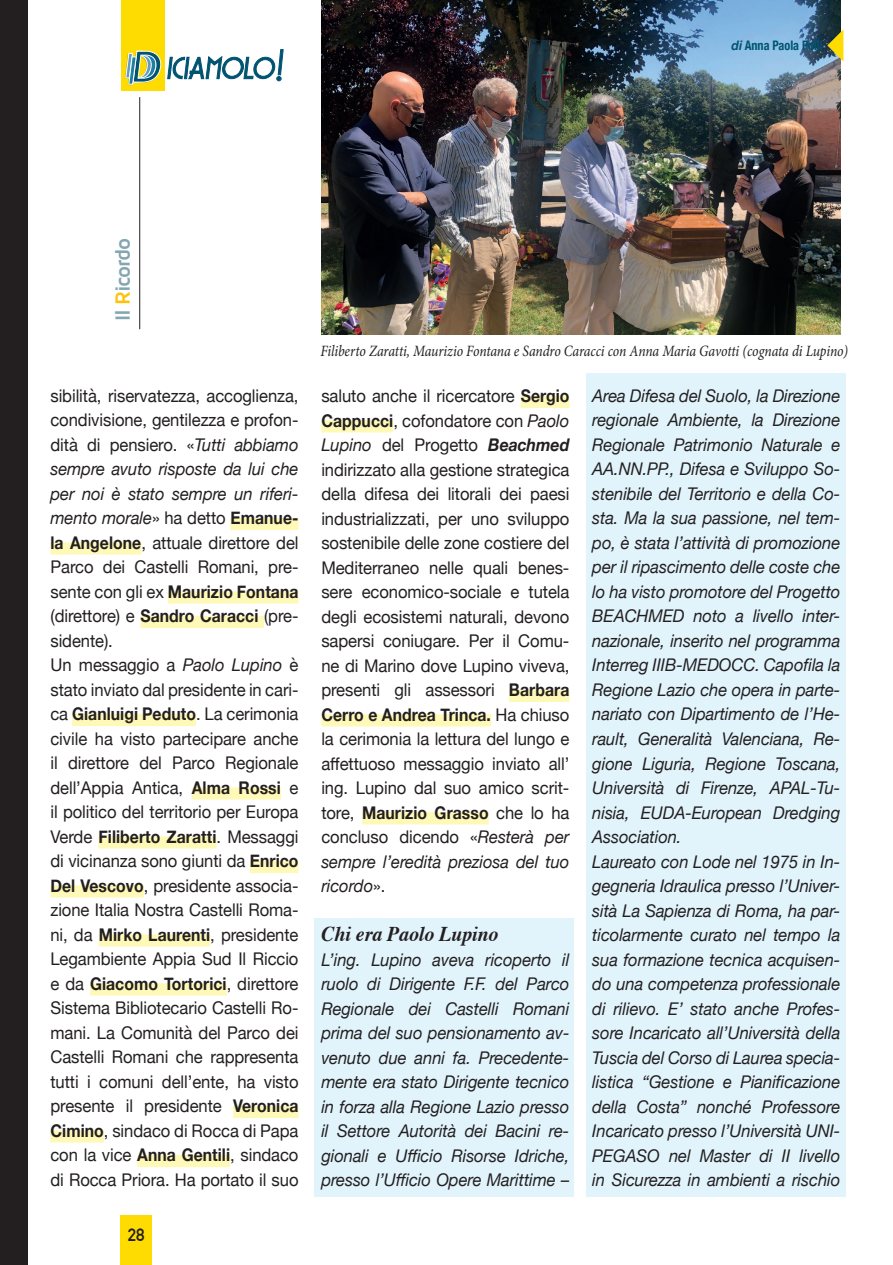
<style>
.page{position:relative;width:893px;height:1265px;background:#fff}
.page>*{position:absolute;margin:0;border:0;box-sizing:border-box;transform-origin:0 0}
.t1{font:700 21.18px "Maven Pro";letter-spacing:-.06em;color:#84a6b1}
.t2{font:italic 700 21px "Times";letter-spacing:-.005em;color:#231f20;scale:.95 1}
.t3{font:17.5px/24.5px "Helvetica Neue";letter-spacing:-.005em;color:#231f20;scale:.95 1}
.t4{font:italic 17.5px/24.5px "Helvetica Neue";letter-spacing:-.005em;color:#231f20;text-align:justify;scale:.95 1}
.t5{font:700 17.5px "DIN Alternate";color:#231f20}
.t6{font:italic 15.75px "Minion Pro";letter-spacing:-.01em;color:#231f20;scale:.87 1}
.t7{font:700 condensed 13.12px "Helvetica Neue";color:#005471;scale:.93 1}
.s1{color:#fec210}
.s2{font-style:italic;font-stretch:normal}
.s3{font-style:italic}
.s4{font-weight:700}
.s5{font-weight:700;font-style:italic}
</style>
<div class="page">
<div style="left:314px;top:918px;width:259px;height:278px;background:#e1f4fc"></div>
<div style="left:587px;top:373px;width:259px;height:823px;background:#e1f4fc"></div>
<img style="left:321px;top:0;width:519px;height:335px">
<div style="left:120px;top:1215px;width:31px;height:50px;background:#ffdc01"></div>
<div style="left:121px;top:0;width:43px;height:90px;background:#ffdc01"></div>
<svg style="left:125px;top:49px;width:159px;height:36px"></svg>
<hr style="left:139px;top:97px;width:1px;height:232px;background:#231f20">
<svg style="left:827px;top:29px;width:16px;height:33px"></svg>
<div style="left:0;top:0;width:27px;height:1265px;background:#231f20"></div>
<div style="left:230px;top:518px;width:69px;height:12px;background:#fff9b8"></div>
<div style="left:50px;top:542px;width:91px;height:13px;background:#fff9b8"></div>
<div style="left:168px;top:591px;width:131px;height:13px;background:#fff9b8"></div>
<div style="left:140px;top:616px;width:124px;height:12px;background:#fff9b8"></div>
<div style="left:72px;top:714px;width:124px;height:12px;background:#fff9b8"></div>
<div style="left:192px;top:787px;width:89px;height:13px;background:#fff9b8"></div>
<div style="left:98px;top:836px;width:119px;height:13px;background:#fff9b8"></div>
<div style="left:250px;top:861px;width:49px;height:12px;background:#fff9b8"></div>
<div style="left:50px;top:885px;width:94px;height:13px;background:#fff9b8"></div>
<div style="left:99px;top:934px;width:111px;height:13px;background:#fff9b8"></div>
<div style="left:90px;top:983px;width:137px;height:13px;background:#fff9b8"></div>
<div style="left:233px;top:1106px;width:66px;height:12px;background:#fff9b8"></div>
<div style="left:50px;top:1130px;width:54px;height:13px;background:#fff9b8"></div>
<div style="left:137px;top:1155px;width:93px;height:12px;background:#fff9b8"></div>
<div style="left:521px;top:396px;width:48px;height:12px;background:#fff9b8"></div>
<div style="left:321px;top:420px;width:72px;height:12px;background:#fff9b8"></div>
<div style="left:509px;top:690px;width:60px;height:12px;background:#fff9b8"></div>
<div style="left:321px;top:714px;width:170px;height:12px;background:#fff9b8"></div>
<div style="left:362px;top:812px;width:127px;height:12px;background:#fff9b8"></div>
<p class="t1" style="left:111px;top:321px;width:84px;rotate:-90deg">Il <span class="s1">R</span>icordo</p>
<p class="t7" style="left:732px;top:34px;width:100px"><span class="s2">di</span> Anna Paola Polli</p>
<p class="t6" style="left:321px;top:340px;width:608px">Filiberto Zaratti, Maurizio Fontana e Sandro Caracci con Anna Maria Gavotti (cognata di Lupino)</p>
<p class="t3" style="left:50px;top:384px;width:263px">sibilità, riservatezza, accoglienza, condivisione, gentilezza e profon&shy;dità di pensiero. «<span class="s3">Tutti abbiamo sempre avuto risposte da lui che per noi è stato sempre un riferi&shy;mento morale</span>» ha detto <span class="s4">Emanue&shy;la Angelone</span>, attuale direttore del Parco dei Castelli Romani, pre&shy;sente con gli ex <span class="s4">Maurizio Fontana </span>(direttore) e <span class="s4">Sandro Caracci</span> (pre&shy;sidente).<br>Un messaggio a <span class="s3">Paolo Lupino</span> è stato inviato dal presidente in cari&shy;ca <span class="s4">Gianluigi Peduto</span>. La cerimonia civile ha visto partecipare anche il direttore del Parco Regionale dell’Appia Antica, <span class="s4">Alma Rossi</span> e il politico del territorio per Europa Verde <span class="s4">Filiberto Zaratti</span>. Messaggi di vicinanza sono giunti da <span class="s4">Enrico Del Vescovo</span>, presidente associa&shy;zione Italia Nostra Castelli Roma&shy;ni, da <span class="s4">Mirko Laurenti</span>, presidente Legambiente Appia Sud Il Riccio e da <span class="s4">Giacomo Tortorici</span>, direttore Sistema Bibliotecario Castelli Ro&shy;mani. La Comunità del Parco dei Castelli Romani che rappresenta tutti i comuni dell’ente, ha visto presente il presidente <span class="s4">Veronica Cimino</span>, sindaco di Rocca di Papa con la vice <span class="s4">Anna Gentili</span>, sindaco di Rocca Priora. Ha portato il suo</p>
<p class="t3" style="left:321px;top:385px;width:263px;text-align:justify">saluto anche il ricercatore <span class="s4">Sergio Cappucci</span>, cofondatore con <span class="s3">Paolo Lupino</span> del Progetto <span class="s5">Beachmed </span>indirizzato alla gestione strategica della difesa dei litorali dei paesi industrializzati, per uno sviluppo sostenibile delle zone costiere del Mediterraneo nelle quali benes&shy;sere economico-sociale e tutela degli ecosistemi naturali, devono sapersi coniugare. Per il Comu&shy;ne di Marino dove Lupino viveva, presenti gli assessori <span class="s4">Barbara Cerro e Andrea Trinca.</span> Ha chiuso la cerimonia la lettura del lungo e affettuoso messaggio inviato all’ ing. Lupino dal suo amico scrit&shy;tore, <span class="s4">Maurizio Grasso</span> che lo ha concluso dicendo «<span class="s3">Resterà per sempre l’eredità preziosa del tuo ricordo</span>».</p>
<p class="t2" style="left:321px;top:915px;width:188px">Chi era Paolo Lupino</p>
<p class="t4" style="left:321px;top:948px;width:263px">L’ing. Lupino aveva ricoperto il ruolo di Dirigente F.F. del Parco Regionale dei Castelli Romani prima del suo pensionamento av&shy;venuto due anni fa. Precedente&shy;mente era stato Dirigente tecnico in forza alla Regione Lazio presso il Settore Autorità dei Bacini re&shy;gionali e Ufficio Risorse Idriche, presso l’Ufficio Opere Marittime –</p>
<p class="t5" style="left:128px;top:1222px;width:18px">28</p>
<p class="t4" style="left:592px;top:385px;width:263px;text-align:left">Area Difesa del Suolo, la Direzione regionale Ambiente, la Direzione Regionale Patrimonio Naturale e AA.NN.PP., Difesa e Sviluppo So&shy;stenibile del Territorio e della Co&shy;sta. Ma la sua passione, nel tem&shy;po, è stata l’attività di promozione per il ripascimento delle coste che lo ha visto promotore del Progetto BEACHMED noto a livello inter&shy;nazionale, inserito nel programma Interreg IIIB-MEDOCC. Capofila la Regione Lazio che opera in parte&shy;nariato con Dipartimento de l’He&shy;rault, Generalità Valenciana, Re&shy;gione Liguria, Regione Toscana, Università di Firenze, APAL-Tu&shy;nisia, EUDA-European Dredging Association.<br>Laureato con Lode nel 1975 in In&shy;gegneria Idraulica presso l’Univer&shy;sità La Sapienza di Roma, ha par&shy;ticolarmente curato nel tempo la sua formazione tecnica acquisen&shy;do una competenza professionale di rilievo. E’ stato anche Profes&shy;sore Incaricato all’Università della Tuscia del Corso di Laurea specia&shy;listica “Gestione e Pianificazione della Costa” nonché Professore Incaricato presso l’Università UNI-PEGASO nel Master di II livello in Sicurezza in ambienti a rischio</p>
</div>
